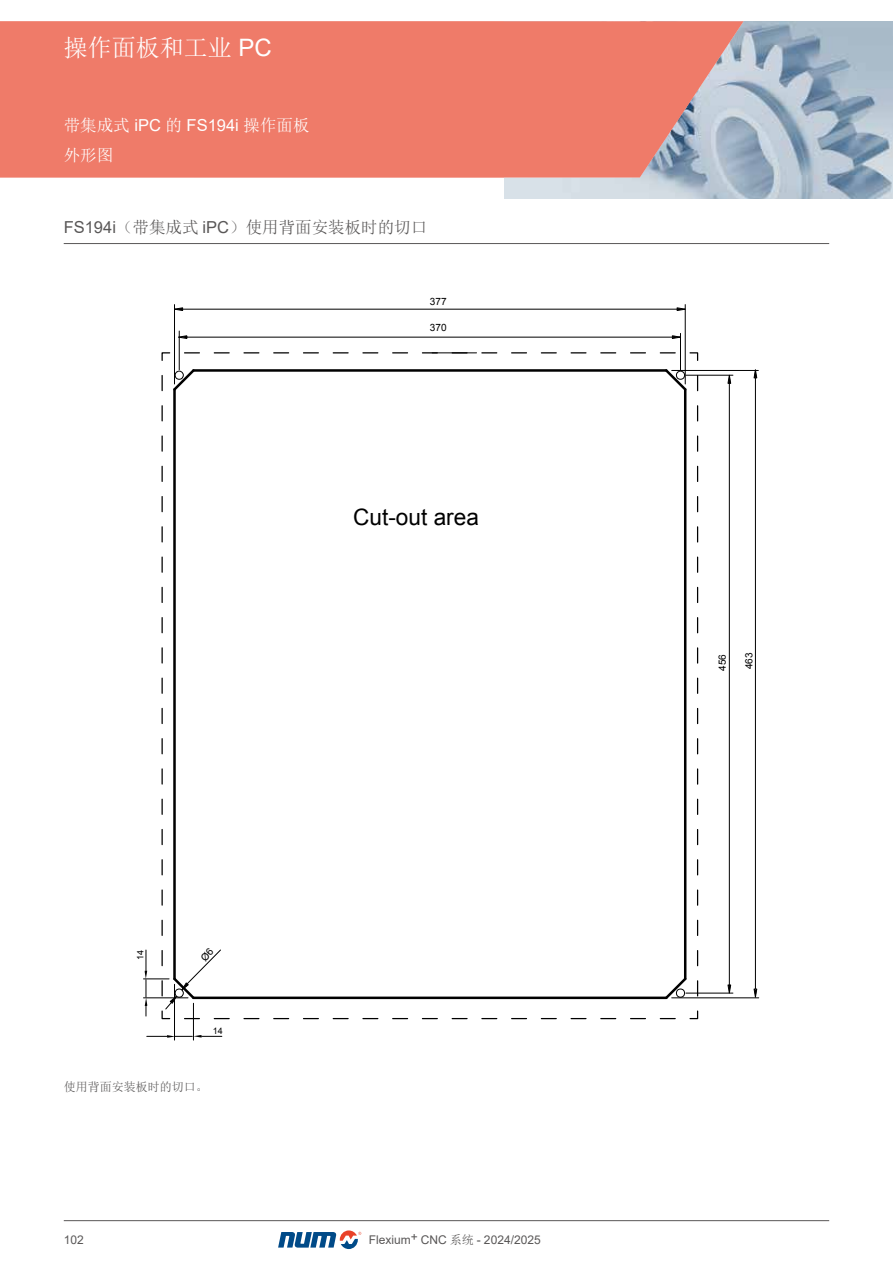
<style>
.page{position:relative;width:893px;height:1263px;background:#fff}
.page>*{position:absolute;margin:0;border:0;box-sizing:border-box;transform-origin:0 0}
.t1{font:24px "Sim Sun";color:#fff}
.t2{font:22.65px "Arial";color:#000}
.t3{font:16.5px "Sim Sun";color:#595757}
.t4{font:16.5px/30px "Sim Sun";color:#fff}
.t5{font:12px "Arial";color:#595757}
.t6{font:12px "Sim Sun";color:#595757}
.t7{font:10.05px "Arial";color:#000}
.t8{font:9px "Arial";color:#000}
.s1{font-family:"Arial"}
.s2{font-family:"Sim Sun"}
</style>
<div class="page">
<hr style="left:64px;top:1220px;width:765px;height:1px;background:#595757">
<svg style="left:278px;top:1230px;width:83px;height:19px"></svg>
<img style="left:504px;top:21px;width:389px;height:178px">
<svg style="left:0;top:21px;width:744px;height:157px;background:#ea7f70"></svg>
<hr style="left:64px;top:243px;width:765px;height:1px;background:#595757">
<hr style="left:174px;top:984px;width:1px;height:56px;background:#000">
<hr style="left:193px;top:1003px;width:1px;height:37px;background:#000">
<hr style="left:686px;top:375px;width:47px;height:1px;background:#000">
<hr style="left:686px;top:993px;width:47px;height:1px;background:#000">
<svg style="left:728px;top:375px;width:3px;height:8px"></svg>
<hr style="left:729px;top:383px;width:1px;height:602px;background:#000">
<svg style="left:728px;top:985px;width:3px;height:8px"></svg>
<hr style="left:672px;top:370px;width:86px;height:1px;background:#000">
<hr style="left:672px;top:997px;width:87px;height:1px;background:#000">
<svg style="left:754px;top:371px;width:3px;height:7px"></svg>
<hr style="left:755px;top:378px;width:1px;height:611px;background:#000">
<svg style="left:754px;top:989px;width:3px;height:9px"></svg>
<hr style="left:179px;top:331px;width:1px;height:39px;background:#000">
<hr style="left:680px;top:333px;width:1px;height:37px;background:#000">
<svg style="left:178px;top:336px;width:9px;height:3px"></svg>
<hr style="left:187px;top:337px;width:485px;height:1px;background:#000">
<svg style="left:672px;top:336px;width:8px;height:3px"></svg>
<hr style="left:174px;top:305px;width:1px;height:79px;background:#000">
<hr style="left:685px;top:305px;width:1px;height:79px;background:#000">
<svg style="left:175px;top:308px;width:8px;height:3px"></svg>
<hr style="left:183px;top:309px;width:494px;height:1px;background:#000">
<svg style="left:677px;top:308px;width:8px;height:3px"></svg>
<svg style="left:147px;top:1035px;width:75px;height:2px"></svg>
<svg style="left:143px;top:352px;width:556px;height:668px"></svg>
<h1 class="t1" style="left:64px;top:35px;width:210px">操作面板和工业 <span class="s1">PC</span></h1>
<h3 class="t4" style="left:64px;top:110px;width:247px">带集成式 <span class="s1">iPC</span> 的 <span class="s1">FS194i</span> 操作面板外形图</h3>
<h3 class="t3" style="left:64px;top:218px;width:365px"><span class="s1">FS194i</span>（带集成式 <span class="s1">iPC</span>）使用背面安装板时的切口</h3>
<p class="t7" style="left:430px;top:294px;width:18px">377</p>
<p class="t7" style="left:430px;top:321px;width:18px">370</p>
<h2 class="t2" style="left:353px;top:502px;width:127px">Cut-out area</h2>
<p class="t8" style="left:134px;top:960px;width:12px;rotate:-90deg">14</p>
<p class="t8" style="left:213px;top:1025px;width:12px">14</p>
<p class="t6" style="left:64px;top:1081px;width:145px">使用背面安装板时的切口。</p>
<p class="t5" style="left:64px;top:1232px;width:22px">102</p>
<p class="t5" style="left:369px;top:1232px;width:173px">Flexium+ CNC <span class="s2">系统</span> - 2024/2025</p>
<p class="t7" style="left:716px;top:671px;width:18px;rotate:-90deg">456</p>
<p class="t7" style="left:742px;top:669px;width:18px;rotate:-90deg">463</p>
</div>
